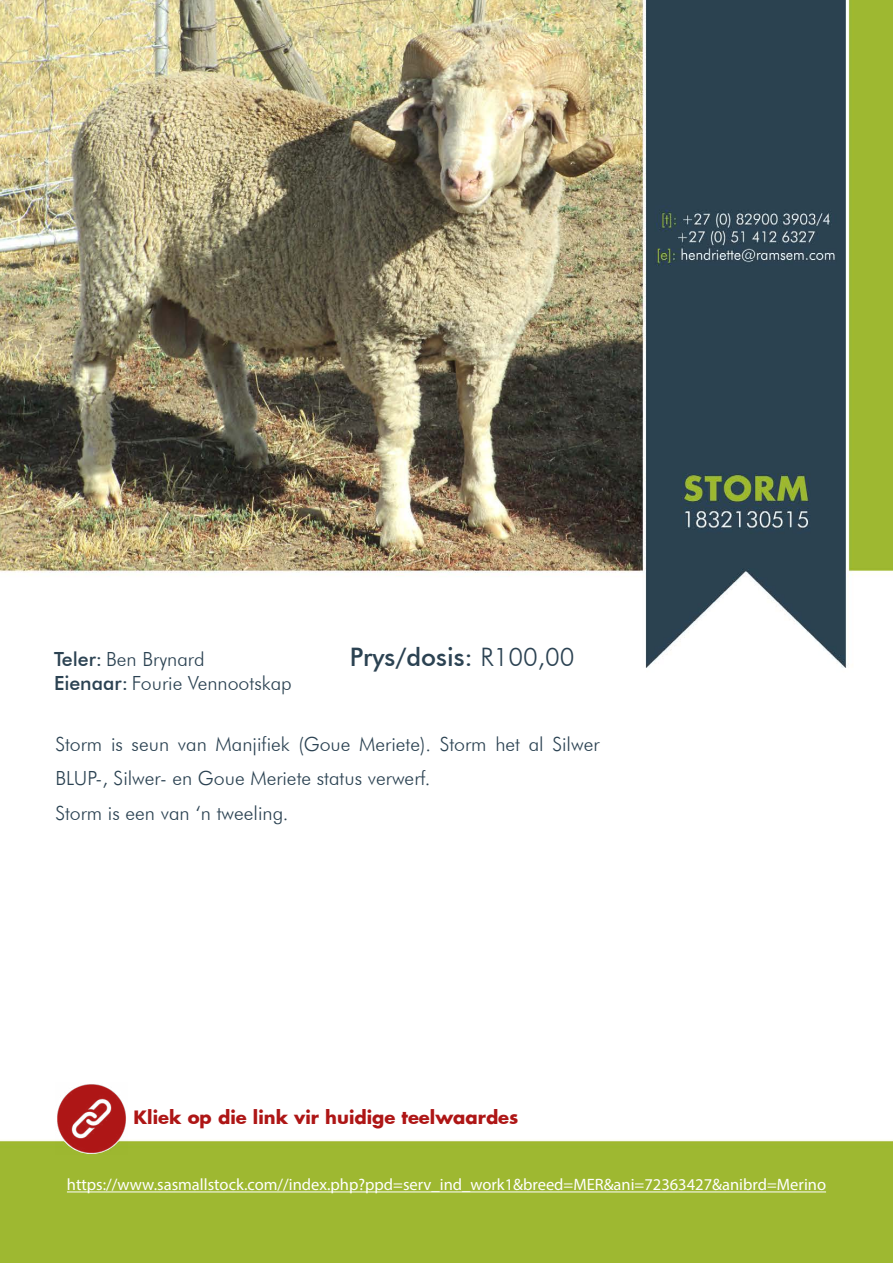
<style>
.page{position:relative;width:893px;height:1263px;background:#fff}
.page>*{position:absolute;margin:0;border:0;box-sizing:border-box;transform-origin:0 0}
.t1{font:500 25.5px "Futura BT";color:#2b4252}
.t2{font:300 19.5px/34.5px "Futura BT";color:#2b4252}
.t3{font:700 18px "Futura";color:#ae1616}
.t4{font:16.5px "Myriad Pro";color:#fff}
.s1{font-weight:500}
.s2{font-weight:300}
</style>
<div class="page">
<img style="left:0;top:0;width:893px;height:1263px">
<hr style="left:67px;top:1191px;width:759px;height:1px;background:#fff">
<img style="left:55px;top:1082px;width:72px;height:72px">
<p class="t2" style="left:54px;top:642px;width:152px"><span class="s1">Teler:</span> Ben Brynard</p>
<h1 class="t1" style="left:350px;top:642px;width:226px">Prys/dosis: <span class="s2">R100,00</span></h1>
<p class="t2" style="left:54px;top:665px;width:239px"><span class="s1">Eienaar:</span> Fourie Vennootskap</p>
<p class="t2" style="left:55px;top:727px;width:546px">Storm is seun van Manjifiek (Goue Meriete). Storm het al Silwer<br>BLUP-, Silwer- en Goue Meriete status verwerf.<br>Storm is een van ‘n tweeling.</p>
<p class="t3" style="left:134px;top:1105px;width:386px">Kliek op die link vir huidige teelwaardes</p>
<p class="t4" style="left:67px;top:1174px;width:761px">https://www.sasmallstock.com//index.php?ppd=serv_ind_work1&amp;breed=MER&amp;ani=72363427&amp;anibrd=Merino</p>
</div>
